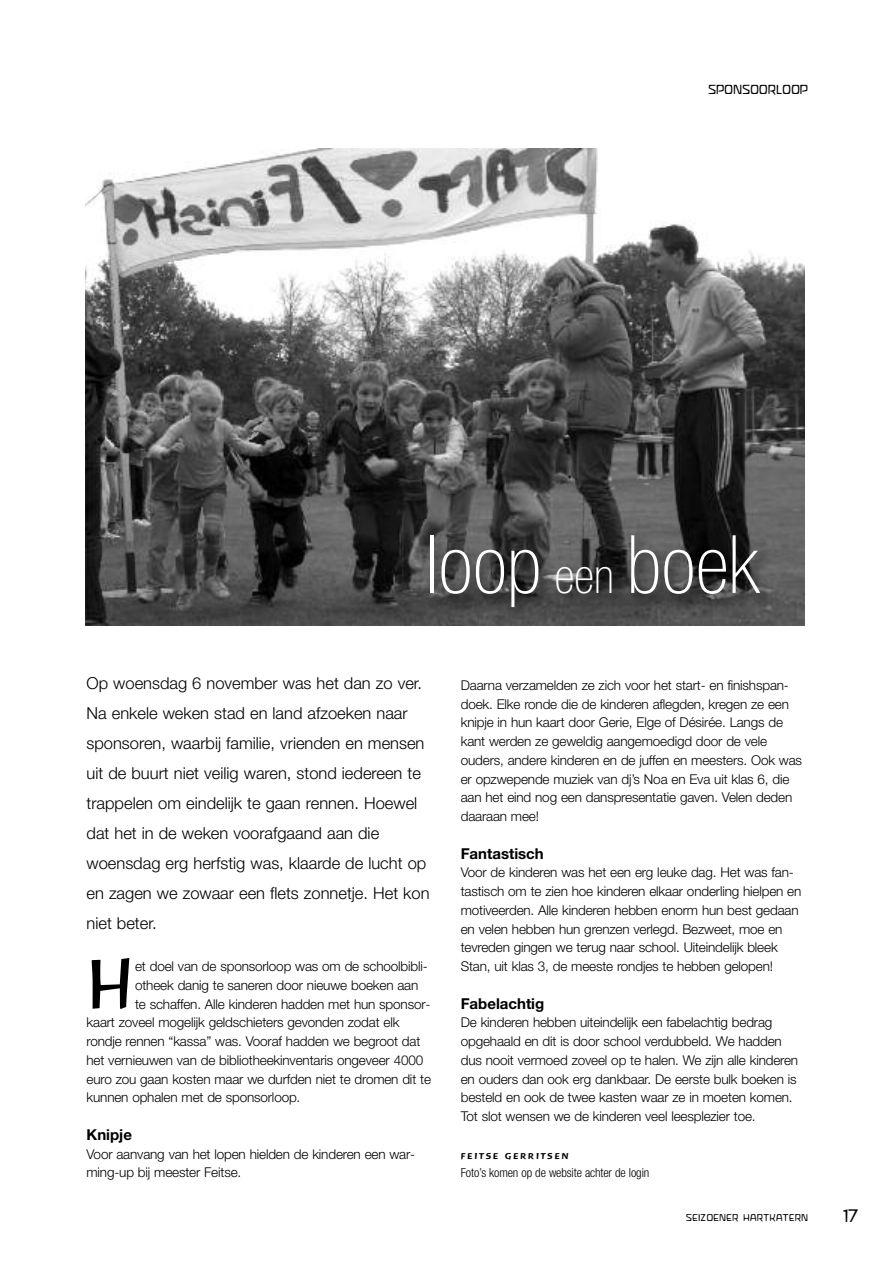
<style>
.page{position:relative;width:893px;height:1263px;background:#fff}
.page>*{position:absolute;margin:0;border:0;box-sizing:border-box;transform-origin:0 0}
.t1{font:100 condensed 80.7px "Helvetica Neue";color:#fff}
.t2{font:67.8px "Baar Antropos";color:#000}
.t3{font:300 16.5px/30px "Helvetica Neue";color:#000}
.t4{font:16.5px "Roggenkamp";color:#000}
.t5{font:700 15px "Helvetica Neue";color:#000}
.t6{font:300 13.5px/18.8px "Helvetica Neue";letter-spacing:-.01em;color:#000}
.t7{font:300 condensed 12.45px "Helvetica Neue";letter-spacing:-.01em;color:#000}
.t8{font:12px "Roggenkamp";letter-spacing:.03em;color:#000}
.t9{font:9px "Roggenkamp";letter-spacing:.065em;color:#000}
.t10{font:9px "Baar Goetheanis";letter-spacing:.21em;color:#000}
.s1{font-size:48.9px}
</style>
<div class="page">
<img style="left:85px;top:149px;width:720px;height:476px">
<img style="left:403px;top:520px;width:402px;height:106px">
<p class="t8" style="left:708px;top:79px;width:101px">SPONSOORLOOP</p>
<h1 class="t1" style="left:426px;top:535px;width:335px">loop <span class="s1">een</span> boek</h1>
<p class="t3" style="left:87px;top:667px;width:344px">Op woensdag 6 november was het dan zo ver.<br>Na enkele weken stad en land afzoeken naar sponsoren, waarbij familie, vrienden en mensen uit de buurt niet veilig waren, stond iedereen te trappelen om eindelijk te gaan rennen. Hoewel dat het in de weken voorafgaand aan die woensdag erg herfstig was, klaarde de lucht op en zagen we zowaar een flets zonnetje. Het kon niet beter.</p>
<h2 class="t2" style="left:87px;top:945px;width:51px">H</h2>
<p class="t6" style="left:135px;top:956px;width:294px">et doel van de sponsorloop was om de schoolbibli-</p>
<p class="t6" style="left:135px;top:975px;width:285px">otheek danig te saneren door nieuwe boeken aan</p>
<p class="t6" style="left:135px;top:994px;width:297px">te schaffen. Alle kinderen hadden met hun sponsor-</p>
<p class="t6" style="left:87px;top:1012px;width:314px">kaart zoveel mogelijk geldschieters gevonden zodat elk</p>
<p class="t6" style="left:87px;top:1031px;width:335px">rondje rennen “kassa” was. Vooraf hadden we begroot dat</p>
<p class="t6" style="left:87px;top:1050px;width:338px">het vernieuwen van de bibliotheekinventaris ongeveer 4000</p>
<p class="t6" style="left:87px;top:1069px;width:346px">euro zou gaan kosten maar we durfden niet te dromen dit te</p>
<p class="t6" style="left:87px;top:1087px;width:215px">kunnen ophalen met de sponsorloop.</p>
<p class="t5" style="left:87px;top:1123px;width:47px">Knipje</p>
<p class="t6" style="left:87px;top:1144px;width:330px">Voor aanvang van het lopen hielden de kinderen een war&shy;ming-up bij meester Feitse.</p>
<p class="t6" style="left:461px;top:675px;width:343px">Daarna verzamelden ze zich voor het start- en finishspan&shy;doek. Elke ronde die de kinderen aflegden, kregen ze een knipje in hun kaart door Gerie, Elge of Désirée. Langs de kant werden ze geweldig aangemoedigd door de vele ouders, andere kinderen en de juffen en meesters. Ook was er opzwepende muziek van dj’s Noa en Eva uit klas 6, die aan het eind nog een danspresentatie gaven. Velen deden daaraan mee!</p>
<p class="t5" style="left:461px;top:841px;width:85px">Fantastisch</p>
<p class="t6" style="left:461px;top:862px;width:342px">Voor de kinderen was het een erg leuke dag. Het was fan&shy;tastisch om te zien hoe kinderen elkaar onderling hielpen en motiveerden. Alle kinderen hebben enorm hun best gedaan en velen hebben hun grenzen verlegd. Bezweet, moe en tevreden gingen we terug naar school. Uiteindelijk bleek Stan, uit klas 3, de meeste rondjes te hebben gelopen!</p>
<p class="t5" style="left:461px;top:991px;width:85px">Fabelachtig</p>
<p class="t6" style="left:461px;top:1012px;width:339px">De kinderen hebben uiteindelijk een fabelachtig bedrag opgehaald en dit is door school verdubbeld. We hadden dus nooit vermoed zoveel op te halen. We zijn alle kinderen en ouders dan ook erg dankbaar. De eerste bulk boeken is besteld en ook de twee kasten waar ze in moeten komen.<br>Tot slot wensen we de kinderen veel leesplezier toe.</p>
<p class="t10" style="left:461px;top:1150px;width:109px">FEITSE GERRITSEN</p>
<p class="t7" style="left:461px;top:1168px;width:190px">Foto’s komen op de website achter de login</p>
<p class="t9" style="left:686px;top:1210px;width:123px">SEIZOENER HARTKATERN</p>
<p class="t4" style="left:843px;top:1201px;width:17px">17</p>
</div>
